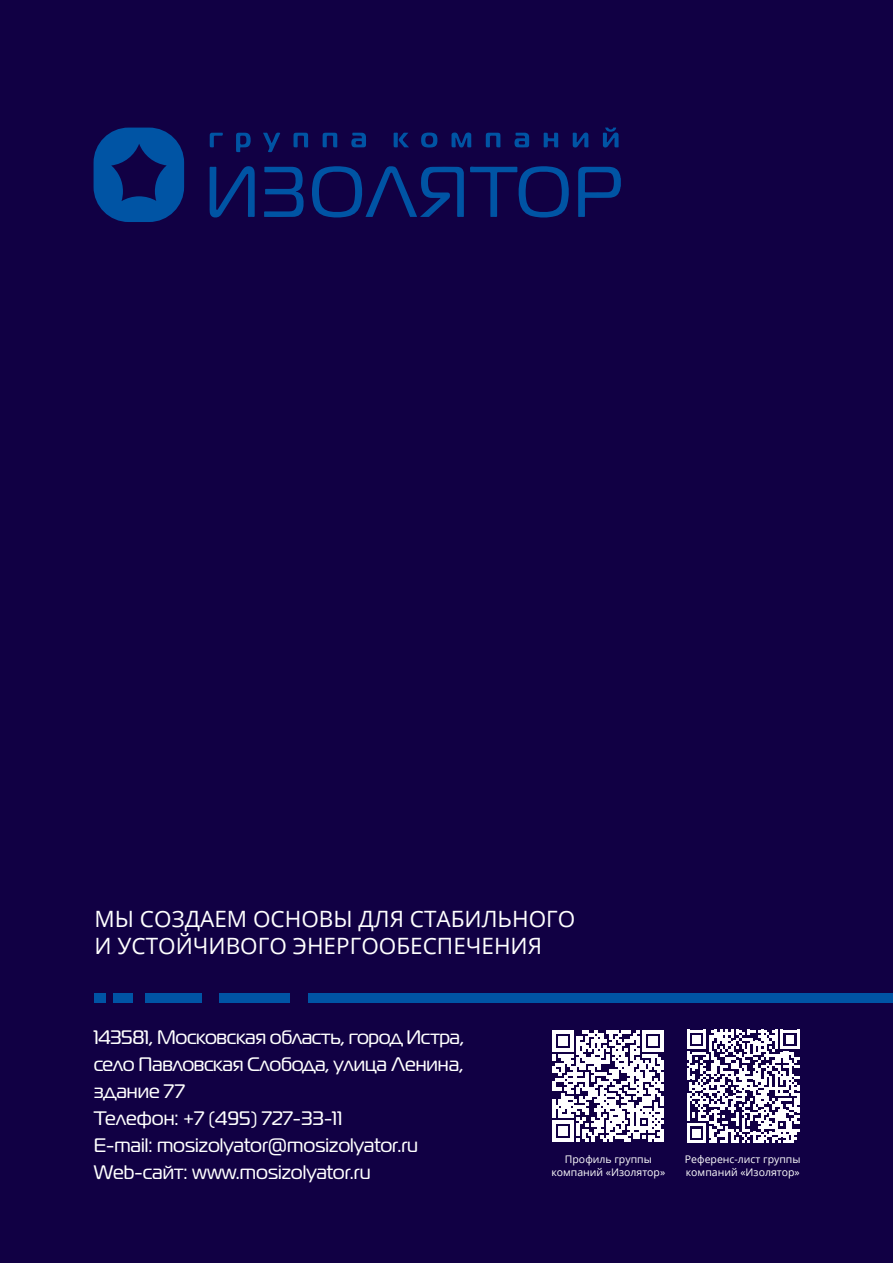
<style>
.page{position:relative;width:893px;height:1263px;background:#104}
.page>*{position:absolute;margin:0;border:0;box-sizing:border-box;transform-origin:0 0}
.t1{font:22.5px/27px "Open Sans";color:#fff}
.t2{font:19.5px/27px "Magistral";color:#fff}
.t3{font:10.5px/12.6px "Open Sans";color:#fff;text-align:center}
</style>
<div class="page">
<div style="left:309px;top:993px;width:584px;height:10px;background:#0054a4"></div>
<div style="left:219px;top:993px;width:70px;height:10px;background:#0054a4"></div>
<div style="left:145px;top:993px;width:57px;height:10px;background:#0054a4"></div>
<div style="left:113px;top:993px;width:20px;height:10px;background:#0054a4"></div>
<div style="left:94px;top:993px;width:11px;height:10px;background:#0054a4"></div>
<svg style="left:578px;top:167px;width:43px;height:50px"></svg>
<svg style="left:210px;top:166px;width:45px;height:52px"></svg>
<svg style="left:264px;top:167px;width:40px;height:50px"></svg>
<svg style="left:312px;top:166px;width:257px;height:52px"></svg>
<svg style="left:451px;top:132px;width:20px;height:15px"></svg>
<svg style="left:236px;top:133px;width:15px;height:19px"></svg>
<svg style="left:603px;top:128px;width:16px;height:20px"></svg>
<svg style="left:573px;top:132px;width:15px;height:16px"></svg>
<svg style="left:514px;top:133px;width:15px;height:14px"></svg>
<svg style="left:351px;top:133px;width:15px;height:14px"></svg>
<svg style="left:421px;top:132px;width:17px;height:16px"></svg>
<svg style="left:544px;top:133px;width:14px;height:14px"></svg>
<svg style="left:486px;top:133px;width:14px;height:14px"></svg>
<svg style="left:323px;top:133px;width:14px;height:14px"></svg>
<svg style="left:293px;top:133px;width:15px;height:15px"></svg>
<svg style="left:263px;top:132px;width:17px;height:20px"></svg>
<svg style="left:210px;top:133px;width:13px;height:14px"></svg>
<svg style="left:394px;top:132px;width:15px;height:15px"></svg>
<svg style="left:553px;top:1031px;width:111px;height:111px"></svg>
<svg style="left:687px;top:1030px;width:113px;height:113px"></svg>
<svg style="left:94px;top:128px;width:90px;height:94px"></svg>
<p class="t1" style="left:95px;top:905px;width:482px">МЫ СОЗДАЕМ ОСНОВЫ ДЛЯ СТАБИЛЬНОГО<br>И УСТОЙЧИВОГО ЭНЕРГООБЕСПЕЧЕНИЯ</p>
<p class="t2" style="left:94px;top:1023px;width:372px">143581, Московская область, город Истра, село Павловская Слобода, улица Ленина, здание 77<br>Телефон: +7 (495) 727-33-11<br>E-mail: mosizolyator@mosizolyator.ru<br>Web-cайт: www.mosizolyator.ru</p>
<p class="t3" style="left:551px;top:1153px;width:115px">Профиль группы компаний «Изолятор»</p>
<p class="t3" style="left:685px;top:1153px;width:117px;text-align:left">Референс-лист группы компаний «Изолятор»</p>
</div>
